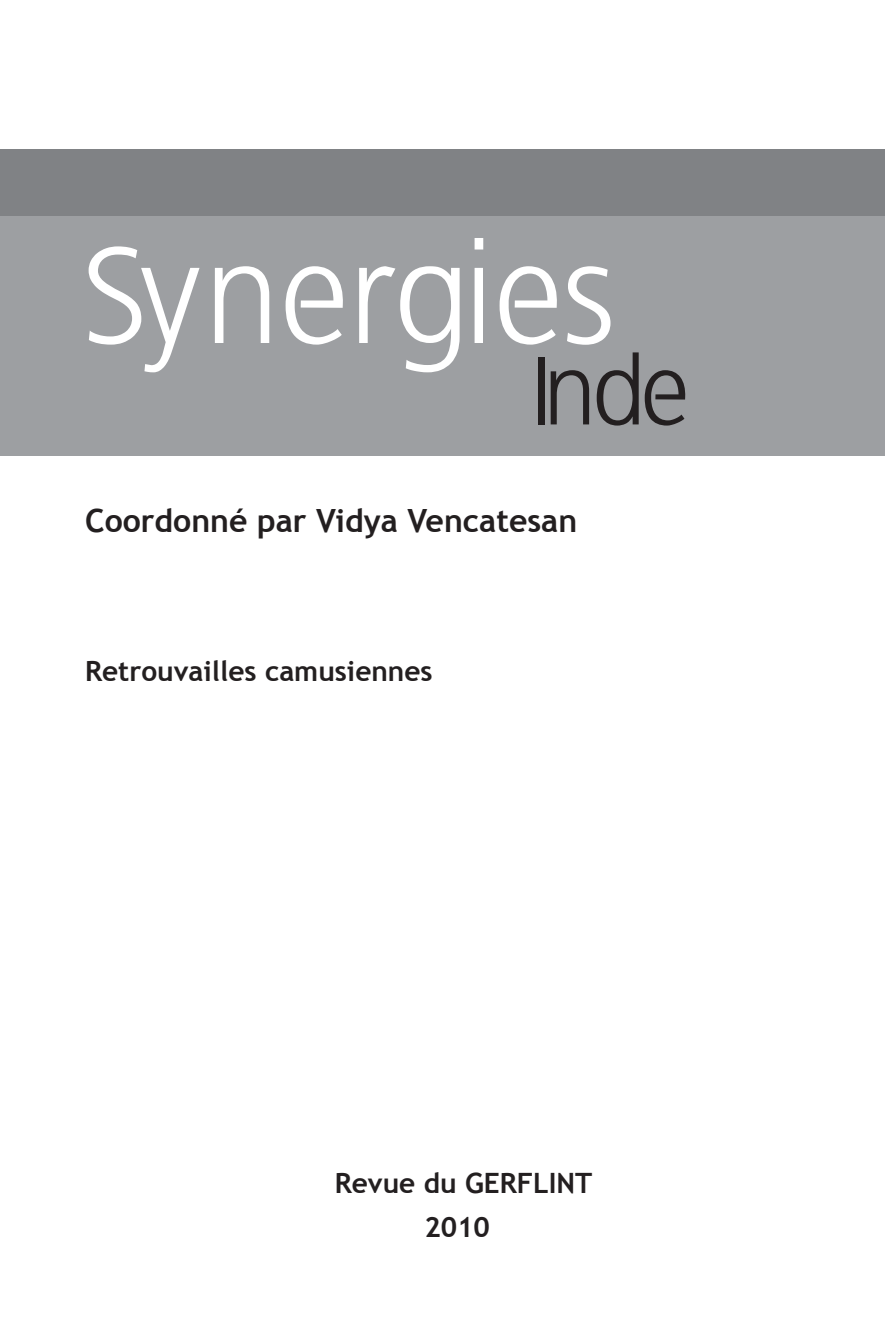
<style>
.page{position:relative;width:885px;height:1338px;background:#fff}
.page>*{position:absolute;margin:0;border:0;box-sizing:border-box;transform-origin:0 0}
.t1{font:135.8px "Bastardus Sans";color:#fff}
.t2{font:96px "Bastardus Sans";color:#231f20}
.t3{font:700 32px "Trebuchet MS";color:#231f20}
.Normalny{font:700 28px "Trebuchet MS";color:#231f20}
</style>
<div class="page">
<div style="left:0;top:187px;width:884px;height:269px;background:#9d9fa2"></div>
<div style="left:0;top:149px;width:884px;height:66px;background:#808285"></div>
<p class="t1" style="left:81px;top:217px;width:536px">Synergies</p>
<p class="t2" style="left:531px;top:336px;width:160px">Inde</p>
<p class="t3" style="left:85px;top:501px;width:493px">Coordonné par Vidya Vencatesan</p>
<p class="Normalny" style="left:85px;top:654px;width:349px">Retrouvailles camusiennes</p>
<p class="Normalny" style="left:334px;top:1166px;width:259px">Revue du GERFLINT</p>
<p class="Normalny" style="left:424px;top:1209px;width:67px">2010</p>
</div>
